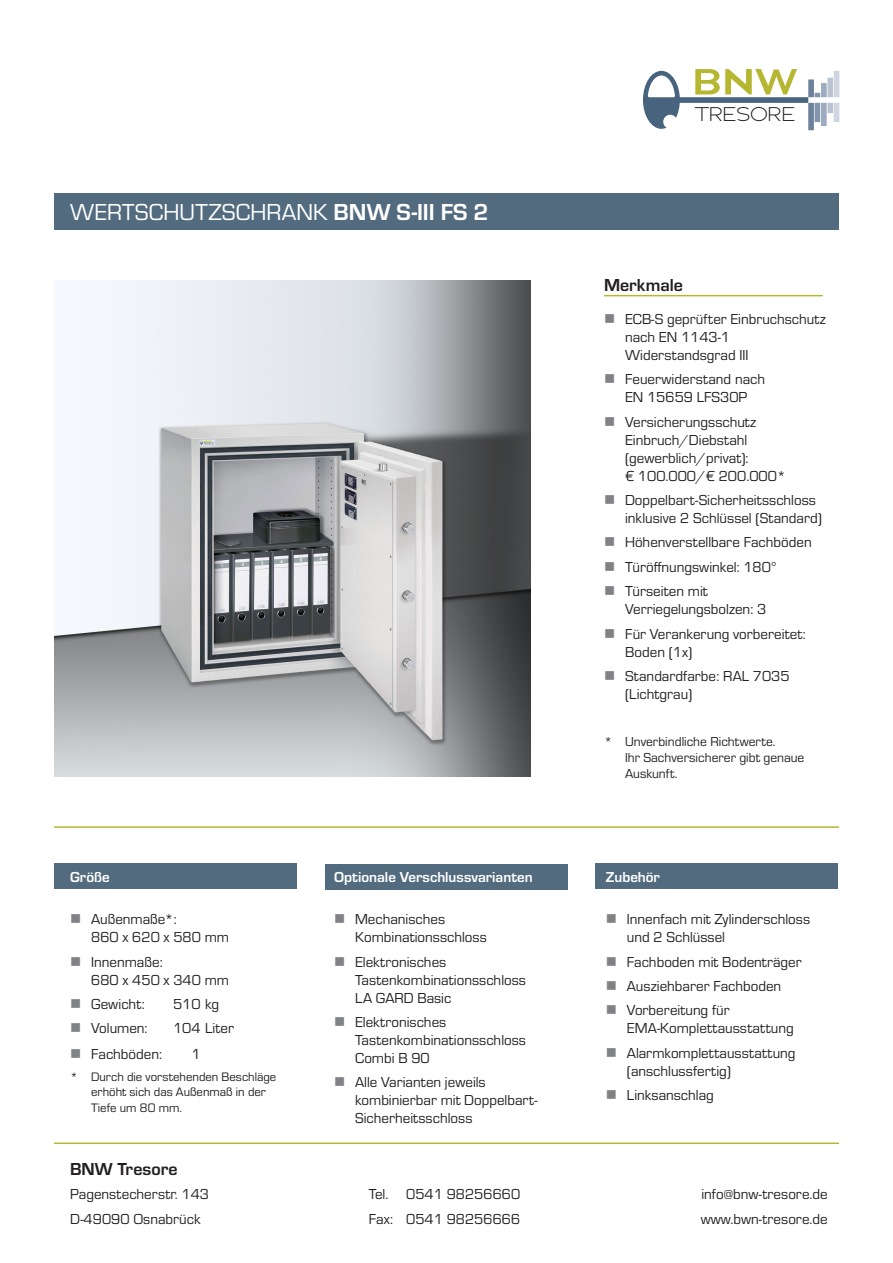
<style>
.page{position:relative;width:893px;height:1263px;background:#fff}
.page>*{position:absolute;margin:0;border:0;box-sizing:border-box;transform-origin:0 0}
.t1{font:24px "Eurostile";color:#fff}
.t2{font:300 19.8px "Adrianna Extended";letter-spacing:.015em;color:#231f20}
.t3{font:700 18px "Eurostile";color:#231f20}
.t4{font:15px/18px "Eurostile";color:#231f20}
.t5{font:700 15px "Eurostile";color:#fff}
.t6{font:13.5px/16.2px "Eurostile";color:#231f20}
.t7{font:12.75px/15.3px "Eurostile";color:#231f20}
.s1{font-weight:700}
.s2{color:#808285}
</style>
<div class="page">
<div style="left:54px;top:193px;width:785px;height:36px;background:#526b7f"></div>
<div style="left:595px;top:863px;width:243px;height:26px;background:#526b7f"></div>
<svg style="left:643px;top:71px;width:37px;height:58px"></svg>
<div style="left:678px;top:97px;width:130px;height:6px;background:#48637e"></div>
<svg style="left:695px;top:69px;width:102px;height:25px"></svg>
<div style="left:834px;top:71px;width:5px;height:26px;background:#ced6e0"></div>
<div style="left:821px;top:83px;width:6px;height:14px;background:#9cabbf"></div>
<svg style="left:815px;top:93px;width:5px;height:4px"></svg>
<div style="left:808px;top:79px;width:6px;height:18px;background:#6c819a"></div>
<div style="left:827px;top:78px;width:6px;height:19px;background:#b9c3d2"></div>
<div style="left:834px;top:103px;width:5px;height:19px;background:#ced6e0"></div>
<div style="left:821px;top:103px;width:6px;height:23px;background:#9cabbf"></div>
<div style="left:814px;top:103px;width:6px;height:19px;background:#8395ac"></div>
<div style="left:808px;top:103px;width:6px;height:27px;background:#6c819a"></div>
<div style="left:827px;top:103px;width:6px;height:10px;background:#b9c3d2"></div>
<hr style="left:54px;top:1142px;width:785px;height:2px;background:#b5b734">
<hr style="left:54px;top:826px;width:785px;height:2px;background:#b5b734">
<div style="left:54px;top:863px;width:242px;height:26px;background:#526b7f"></div>
<div style="left:326px;top:864px;width:242px;height:25px;background:#526b7f"></div>
<img style="left:54px;top:281px;width:476px;height:495px">
<hr style="left:604px;top:295px;width:219px;height:1px;background:#b5b734">
<h1 class="t1" style="left:70px;top:196px;width:420px">WERTSCHUTZSCHRANK <span class="s1">BNW S-III FS 2</span></h1>
<p class="t5" style="left:70px;top:866px;width:41px">Größe</p>
<p class="t4" style="left:91px;top:909px;width:139px;text-indent:-21px"><span class="s2">■</span> Außenmaße*:<br>860 x 620 x 580 mm</p>
<p class="t4" style="left:91px;top:952px;width:139px;text-indent:-21px"><span class="s2">■</span> Innenmaße:<br>680 x 450 x 340 mm</p>
<p class="t4" style="left:70px;top:994px;width:76px"><span class="s2">■</span> Gewicht:</p>
<p class="t4" style="left:173px;top:994px;width:48px">510 kg</p>
<p class="t4" style="left:70px;top:1018px;width:79px"><span class="s2">■</span> Volumen:</p>
<p class="t4" style="left:173px;top:1018px;width:62px">104 Liter</p>
<p class="t4" style="left:70px;top:1045px;width:93px"><span class="s2">■</span> Fachböden:</p>
<p class="t4" style="left:191px;top:1045px;width:11px">1</p>
<p class="t7" style="left:91px;top:1069px;width:187px;text-indent:-21px">* Durch die vorstehenden Beschläge erhöht sich das Außenmaß in der<br>Tiefe um 80 mm.</p>
<p class="t5" style="left:334px;top:866px;width:200px">Optionale Verschlussvarianten</p>
<p class="t4" style="left:355px;top:909px;width:133px;text-indent:-21px"><span class="s2">■</span> Mechanisches<br>Kombinationsschloss</p>
<p class="t4" style="left:355px;top:952px;width:172px;text-indent:-21px"><span class="s2">■</span> Elektronisches<br>Tastenkombinationsschloss<br>LA GARD Basic</p>
<p class="t4" style="left:355px;top:1012px;width:172px;text-indent:-21px"><span class="s2">■</span> Elektronisches<br>Tastenkombinationsschloss<br>Combi B 90</p>
<p class="t4" style="left:355px;top:1072px;width:184px;text-indent:-21px"><span class="s2">■</span> Alle Varianten jeweils kombinierbar mit Doppelbart-<br>Sicherheitsschloss</p>
<h2 class="t2" style="left:695px;top:102px;width:102px">TRESORE</h2>
<p class="t3" style="left:604px;top:272px;width:80px">Merkmale</p>
<p class="t4" style="left:625px;top:309px;width:202px;text-indent:-21px"><span class="s2">■</span> ECB-S geprüfter Einbruchschutz nach EN 1143-1<br>Widerstandsgrad III</p>
<p class="t4" style="left:604px;top:370px;width:163px;text-align:center"><span class="s2">■</span> Feuerwiderstand nach<br>EN 15659 LFS30P</p>
<p class="t4" style="left:625px;top:412px;width:163px;text-indent:-21px"><span class="s2">■</span> Versicherungsschutz<br>Einbruch/Diebstahl (gewerblich/privat):<br>€ 100.000/€ 200.000*</p>
<p class="t4" style="left:625px;top:490px;width:198px;text-indent:-21px"><span class="s2">■</span> Doppelbart-Sicherheitsschloss inklusive 2 Schlüssel (Standard)</p>
<p class="t4" style="left:604px;top:533px;width:209px"><span class="s2">■</span> Höhenverstellbare Fachböden</p>
<p class="t4" style="left:604px;top:557px;width:174px"><span class="s2">■</span> Türöffnungswinkel: 180°</p>
<p class="t4" style="left:625px;top:581px;width:143px;text-indent:-21px"><span class="s2">■</span> Türseiten mit<br>Verriegelungsbolzen: 3</p>
<p class="t4" style="left:625px;top:624px;width:182px;text-indent:-21px"><span class="s2">■</span> Für Verankerung vorbereitet:<br>Boden (1x)</p>
<p class="t4" style="left:625px;top:666px;width:166px;text-indent:-21px"><span class="s2">■</span> Standardfarbe: RAL 7035 (Lichtgrau)</p>
<p class="t6" style="left:625px;top:733px;width:181px;text-indent:-21px">* Unverbindliche Richtwerte.<br>Ihr Sachversicherer gibt genaue<br>Auskunft.</p>
<p class="t5" style="left:606px;top:866px;width:56px">Zubehör</p>
<p class="t4" style="left:627px;top:909px;width:185px;text-indent:-21px"><span class="s2">■</span> Innenfach mit Zylinderschloss und 2 Schlüssel</p>
<p class="t4" style="left:606px;top:952px;width:197px"><span class="s2">■</span> Fachboden mit Bodenträger</p>
<p class="t4" style="left:606px;top:976px;width:177px"><span class="s2">■</span> Ausziehbarer Fachboden</p>
<p class="t4" style="left:627px;top:1000px;width:168px;text-indent:-21px"><span class="s2">■</span> Vorbereitung für<br>EMA-Komplettausstattung</p>
<p class="t4" style="left:627px;top:1043px;width:170px;text-indent:-21px"><span class="s2">■</span> Alarmkomplettausstattung (anschlussfertig)</p>
<p class="t4" style="left:606px;top:1085px;width:109px"><span class="s2">■</span> Linksanschlag</p>
<p class="t3" style="left:70px;top:1156px;width:109px">BNW Tresore</p>
<p class="t4" style="left:70px;top:1185px;width:140px">Pagenstecherstr. 143</p>
<p class="t4" style="left:369px;top:1185px;width:153px">Tel. 0541 98256660</p>
<p class="t4" style="left:701px;top:1185px;width:128px">info@bnw-tresore.de</p>
<p class="t4" style="left:70px;top:1209px;width:132px">D-49090 Osnabrück</p>
<p class="t4" style="left:369px;top:1209px;width:153px">Fax: 0541 98256666</p>
<p class="t4" style="left:701px;top:1209px;width:128px">www.bwn-tresore.de</p>
</div>
